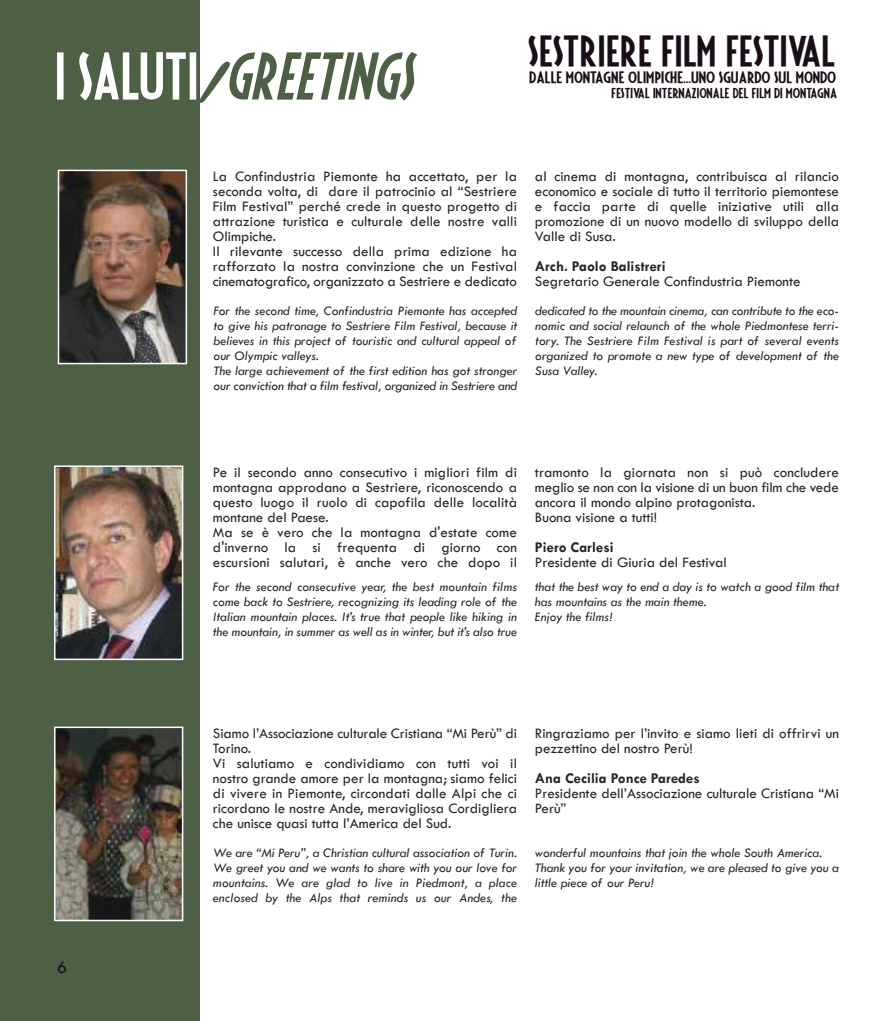
<style>
.page{position:relative;width:893px;height:1021px;background:#fff}
.page>*{position:absolute;margin:0;border:0;box-sizing:border-box;transform-origin:0 0}
.t1{font:italic 53.4px "Fiesta";color:#4d6045}
.t2{font:34.35px "Fiesta";color:#190e18;scale:1.13 1}
.t3{font:18px "Tw Cen";color:#190e18}
.t4{font:15px/15px "Tw Cen";color:#272627}
.t5{font:700 15px "Tw Cen";color:#272627}
.t6{font:italic 13.5px/15px "Tw Cen";color:#272627;text-align:justify}
.t7{font:13.05px "Fiesta";color:#190e18;scale:1.24 1}
.t8{font:11.4px "Fiesta";color:#190e18;scale:1.19 1}
.s1{font-style:normal;color:#fff}
.s2{font-family:"Forte"}
</style>
<div class="page">
<div style="left:0;top:0;width:200px;height:1020px;background:#4d6045"></div>
<img style="left:57px;top:468px;width:123px;height:189px">
<div style="left:54px;top:465px;width:129px;height:195px;border:2px solid #fff"></div>
<img style="left:57px;top:729px;width:123px;height:189px">
<div style="left:54px;top:726px;width:129px;height:195px;border:2px solid #fff"></div>
<img style="left:61px;top:173px;width:123px;height:188px">
<div style="left:58px;top:170px;width:129px;height:194px;border:2px solid #fff"></div>
<h1 class="t1" style="left:54px;top:51px;width:370px"><span class="s1">I S A L U T I</span> <span class="s2">/</span>GREETINGS</h1>
<h2 class="t2" style="left:528px;top:35px;width:273px">SESTRIERE FILM FESTIVAL</h2>
<p class="t7" style="left:529px;top:71px;width:249px">DALLE MONTAGNE OLIMPICHE...UNO SGUARDO SUL MONDO</p>
<p class="t8" style="left:611px;top:88px;width:191px">FESTIVAL INTERNAZIONALE DEL FILM DI MONTAGNA</p>
<p class="t4" style="left:213px;top:168px;width:305px">La Confindustria Piemonte ha accettato, per la seconda volta, di dare il patrocinio al “Sestriere Film Festival” perché crede in questo progetto di attrazione turistica e culturale delle nostre valli Olimpiche.<br>Il rilevante successo della prima edizione ha rafforzato la nostra convinzione che un Festival cinematografico, organizzato a Sestriere e dedicato</p>
<p class="t4" style="left:535px;top:168px;width:305px;text-align:justify">al cinema di montagna, contribuisca al rilancio economico e sociale di tutto il territorio piemontese e faccia parte di quelle iniziative utili alla promozione di un nuovo modello di sviluppo della Valle di Susa.</p>
<p class="t5" style="left:535px;top:258px;width:132px">Arch. Paolo Balistreri</p>
<p class="t4" style="left:535px;top:273px;width:267px">Segretario Generale Confindustria Piemonte</p>
<p class="t6" style="left:214px;top:304px;width:305px;text-align:left">For the second time, Confindustria Piemonte has accepted to give his patronage to Sestriere Film Festival, because it believes in this project of touristic and cultural appeal of our Olympic valleys.<br>The large achievement of the first edition has got stronger our conviction that a film festival, organized in Sestriere and</p>
<p class="t6" style="left:535px;top:304px;width:305px">dedicated to the mountain cinema, can contribute to the eco&shy;nomic and social relaunch of the whole Piedmontese terri&shy;tory. The Sestriere Film Festival is part of several events organized to promote a new type of development of the Susa Valley.</p>
<p class="t4" style="left:213px;top:464px;width:306px">Pe il secondo anno consecutivo i migliori film di montagna approdano a Sestriere, riconoscendo a questo luogo il ruolo di capofila delle località montane del Paese.<br>Ma se è vero che la montagna d'estate come d'inverno la si frequenta di giorno con escursioni salutari, è anche vero che dopo il</p>
<p class="t4" style="left:535px;top:464px;width:305px">tramonto la giornata non si può concludere meglio se non con la visione di un buon film che vede ancora il mondo alpino protagonista.<br>Buona visione a tutti!</p>
<p class="t5" style="left:535px;top:539px;width:80px">Piero Carlesi</p>
<p class="t4" style="left:535px;top:554px;width:193px">Presidente di Giuria del Festival</p>
<p class="t6" style="left:213px;top:579px;width:305px">For the second consecutive year, the best mountain films come back to Sestriere, recognizing its leading role of the Italian mountain places. It’s true that people like hiking in the mountain, in summer as well as in winter, but it’s also true</p>
<p class="t6" style="left:535px;top:579px;width:305px;text-align:left">that the best way to end a day is to watch a good film that has mountains as the main theme.<br>Enjoy the films!</p>
<p class="t4" style="left:213px;top:725px;width:306px">Siamo l’Associazione culturale Cristiana “Mi Perù” di Torino.<br>Vi salutiamo e condividiamo con tutti voi il nostro grande amore per la montagna; siamo felici di vivere in Piemonte, circondati dalle Alpi che ci ricordano le nostre Ande, meravigliosa Cordigliera che unisce quasi tutta l’America del Sud.</p>
<p class="t4" style="left:535px;top:725px;width:305px">Ringraziamo per l’invito e siamo lieti di offrirvi un pezzettino del nostro Perù!</p>
<p class="t5" style="left:535px;top:770px;width:166px">Ana Cecilia Ponce Paredes</p>
<p class="t4" style="left:535px;top:785px;width:305px">Presidente dell’Associazione culturale Cristiana “Mi<br>Perù”</p>
<p class="t3" style="left:57px;top:958px;width:11px">6</p>
<p class="t6" style="left:213px;top:845px;width:306px">We are “Mi Peru”, a Christian cultural association of Turin.<br>We greet you and we wants to share with you our love for mountains. We are glad to live in Piedmont, a place enclosed by the Alps that reminds us our Andes, the</p>
<p class="t6" style="left:535px;top:845px;width:305px;text-align:left">wonderful mountains that join the whole South America.<br>Thank you for your invitation, we are pleased to give you a little piece of our Peru!</p>
</div>
